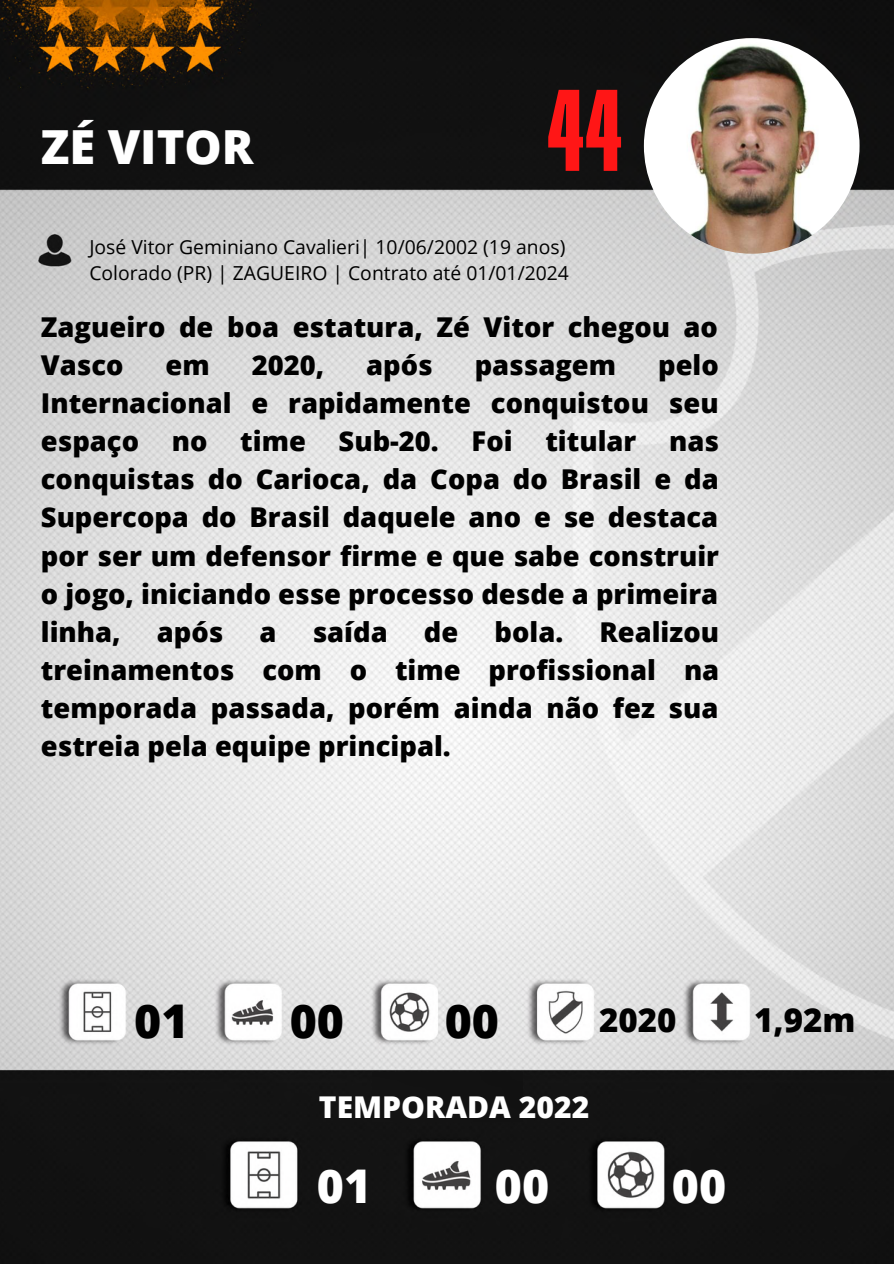
<style>
.page{position:relative;width:894px;height:1264px;background:#fff}
.page>*{position:absolute;margin:0;border:0;box-sizing:border-box;transform-origin:0 0}
.t1{font:99.75px "Aka Acid GR Compacta";color:#ff1616}
.t2{font:800 46.95px "Open Sans";color:#fff}
.t3{font:800 46.5px "Open Sans";color:#000}
.t4{font:800 46.5px "Open Sans";color:#fff}
.t5{font:800 33px "Open Sans";color:#000}
.t6{font:800 30px "Open Sans";color:#fff}
.t7{font:800 27.3px/38.1px "Open Sans";color:#000;text-align:justify}
.t8{font:19.35px/26.1px "Open Sans";color:#000}
</style>
<div class="page">
<img style="left:0;top:0;width:893px;height:1263px">
<img style="left:643px;top:38px;width:216px;height:216px;border-radius:50%">
<div style="left:372px;top:1072px;width:150px;height:49px;background:#121212"></div>
<h2 class="t2" style="left:41px;top:114px;width:214px">ZÉ VITOR</h2>
<h1 class="t1" style="left:547px;top:92px;width:78px">44</h1>
<p class="t8" style="left:89px;top:233px;width:481px">José Vitor Geminiano Cavalieri| 10/06/2002 (19 anos)<br>Colorado (PR) | ZAGUEIRO | Contrato até 01/01/2024</p>
<p class="t7" style="left:41px;top:307px;width:678px">Zagueiro de boa estatura, Zé Vitor chegou ao<br>Vasco</p>
<p class="t7" style="left:165px;top:345px;width:46px">em</p>
<p class="t7" style="left:252px;top:345px;width:74px">2020,</p>
<p class="t7" style="left:366px;top:345px;width:68px">após</p>
<p class="t7" style="left:474px;top:345px;width:143px">passagem</p>
<p class="t7" style="left:41px;top:345px;width:679px;text-indent:617px">pelo Internacional e rapidamente conquistou seu espaço no time Sub-20. Foi titular nas conquistas do Carioca, da Copa do Brasil e da Supercopa do Brasil daquele ano e se destaca por ser um defensor firme e que sabe construir o jogo, iniciando esse processo desde a primeira linha,</p>
<p class="t7" style="left:41px;top:612px;width:679px;text-indent:558px">Realizou treinamentos com o time profissional na temporada passada, porém ainda não fez sua estreia pela equipe principal.</p>
<p class="t7" style="left:157px;top:612px;width:68px">após</p>
<p class="t7" style="left:259px;top:612px;width:19px">a</p>
<p class="t7" style="left:312px;top:612px;width:77px">saída</p>
<p class="t7" style="left:424px;top:612px;width:36px">de</p>
<p class="t7" style="left:494px;top:612px;width:70px">bola.</p>
<h3 class="t3" style="left:134px;top:988px;width:56px">01</h3>
<h3 class="t3" style="left:289px;top:988px;width:56px">00</h3>
<h3 class="t3" style="left:444px;top:988px;width:56px">00</h3>
<p class="t5" style="left:599px;top:997px;width:79px">2020</p>
<p class="t5" style="left:754px;top:997px;width:103px">1,92m</p>
<p class="t6" style="left:319px;top:1085px;width:272px">TEMPORADA 2022</p>
<h3 class="t4" style="left:317px;top:1153px;width:56px">01</h3>
<h3 class="t4" style="left:495px;top:1153px;width:56px">00</h3>
<h3 class="t4" style="left:671px;top:1153px;width:56px">00</h3>
</div>
